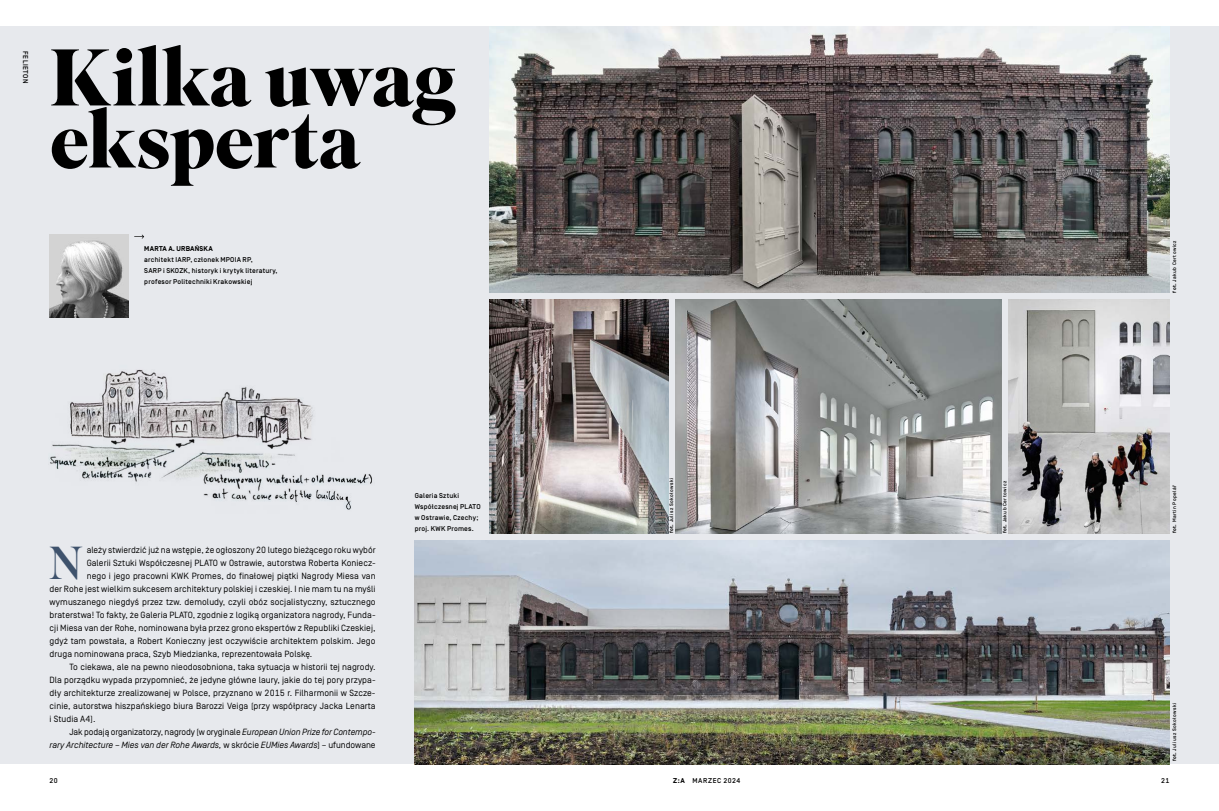
<style>
.page{position:relative;width:1219px;height:811px;background:#fff}
.page>*{position:absolute;margin:0;border:0;box-sizing:border-box;transform-origin:0 0}
.t1{font:700 80px/62px "Superior Title";letter-spacing:-.01em;color:#000}
.t2{font:46.1px "Superior Title";color:#3e526c}
.t3{font:9px "Simplon Norm";letter-spacing:.005em;color:#000}
.t4{font:italic 9px "Simplon Norm";letter-spacing:-.005em;color:#000}
.t5{font:500 7px/11.1px "Simplon Norm";letter-spacing:.03em;color:#000}
.t6{font:500 7px "Simplon Norm";letter-spacing:.07em;color:#000}
.t7{font:700 7px "Simplon Norm";letter-spacing:.025em;color:#000}
.t8{font:500 5px "Simplon Norm";letter-spacing:.08em;color:#000}
.s1{font-weight:700}
.s2{font-style:italic}
.s3{font-style:normal}
</style>
<div class="page">
<div style="left:0;top:26px;width:1219px;height:738px;background:#e7e9ed"></div>
<img style="left:50px;top:369px;width:322px;height:141px">
<svg style="left:134px;top:234px;width:10px;height:5px"></svg>
<img style="left:50px;top:234px;width:79px;height:84px">
<img style="left:675px;top:300px;width:326px;height:233px">
<img style="left:1008px;top:300px;width:161px;height:233px">
<img style="left:490px;top:300px;width:178px;height:233px">
<img style="left:415px;top:540px;width:754px;height:224px">
<img style="left:490px;top:26px;width:679px;height:266px">
<p class="t6" style="left:29px;top:51px;width:34px;rotate:90deg">FELIETON</p>
<h1 class="t1" style="left:50px;top:51px;width:408px">Kilka uwag eksperta</h1>
<p class="t7" style="left:144px;top:245px;width:70px">MARTA A. URBAŃSKA</p>
<p class="t5" style="left:144px;top:254px;width:135px">architekt IARP, członek MPOIA RP,<br>SARP i SKOZK, historyk i krytyk literatury, profesor Politechniki Krakowskiej</p>
<p class="t8" style="left:1172px;top:292px;width:54px;rotate:-90deg"><span class="s1">fot.</span> Jakub Certowicz</p>
<h2 class="t2" style="left:49px;top:535px;width:35px">N</h2>
<p class="t3" style="left:87px;top:545px;width:290px">ależy stwierdzić już na wstępie, że ogłoszony 20 lutego bieżącego roku wybór</p>
<p class="t3" style="left:87px;top:558px;width:290px">Galerii Sztuki Współczesnej PLATO w Ostrawie, autorstwa Roberta Koniecz-</p>
<p class="t3" style="left:87px;top:571px;width:290px">nego i jego pracowni KWK Promes, do finałowej piątki Nagrody Miesa van</p>
<p class="t3" style="left:50px;top:584px;width:327px">der Rohe jest wielkim sukcesem architektury polskiej i czeskiej. I nie mam tu na myśli</p>
<p class="t3" style="left:50px;top:597px;width:328px">wymuszanego niegdyś przez tzw. demoludy, czyli obóz socjalistyczny, sztucznego</p>
<p class="t3" style="left:50px;top:610px;width:327px">braterstwa! To fakty, że Galeria PLATO, zgodnie z logiką organizatora nagrody, Funda-</p>
<p class="t3" style="left:50px;top:623px;width:327px">cji Miesa van der Rohe, nominowana była przez grono ekspertów z Republiki Czeskiej,</p>
<p class="t3" style="left:50px;top:636px;width:327px">gdyż tam powstała, a Robert Konieczny jest oczywiście architektem polskim. Jego</p>
<p class="t3" style="left:50px;top:649px;width:264px">druga nominowana praca, Szyb Miedzianka, reprezentowała Polskę.</p>
<p class="t3" style="left:69px;top:662px;width:308px">To ciekawa, ale na pewno nieodosobniona, taka sytuacja w historii tej nagrody.</p>
<p class="t3" style="left:50px;top:675px;width:327px">Dla porządku wypada przypomnieć, że jedyne główne laury, jakie do tej pory przypa-</p>
<p class="t3" style="left:50px;top:688px;width:327px">dły architekturze zrealizowanej w Polsce, przyznano w 2015 r. Filharmonii w Szcze-</p>
<p class="t3" style="left:50px;top:701px;width:328px">cinie, autorstwa hiszpańskiego biura Barozzi Veiga (przy współpracy Jacka Lenarta</p>
<p class="t3" style="left:50px;top:714px;width:47px">i Studia A4).</p>
<p class="t3" style="left:69px;top:727px;width:308px">Jak podają organizatorzy, nagrody (w oryginale <span class="s2">European Union Prize for Contempo-</span></p>
<p class="t4" style="left:50px;top:740px;width:327px">rary Architecture – Mies van der Rohe Awards, <span class="s3">w skrócie</span> EUMies Awards<span class="s3">) – ufundowane</span></p>
<p class="t5" style="left:415px;top:490px;width:67px">Galeria Sztuki<br>Współczesnej PLATO w Ostrawie, Czechy; proj. KWK Promes.</p>
<p class="t8" style="left:669px;top:533px;width:57px;rotate:-90deg"><span class="s1">fot.</span> Julisz Sokołowski</p>
<p class="t8" style="left:1002px;top:533px;width:54px;rotate:-90deg"><span class="s1">fot.</span> Jakub Certowicz</p>
<p class="t8" style="left:1172px;top:533px;width:49px;rotate:-90deg"><span class="s1">fot.</span> Martin Popelář</p>
<p class="t8" style="left:1172px;top:761px;width:60px;rotate:-90deg"><span class="s1">fot.</span> Juliusz Sokołowski</p>
<p class="t5" style="left:50px;top:775px;width:10px">20</p>
<p class="t6" style="left:673px;top:777px;width:69px"><span class="s1">Z:A</span> MARZEC 2024</p>
<p class="t5" style="left:1161px;top:775px;width:10px">21</p>
</div>
